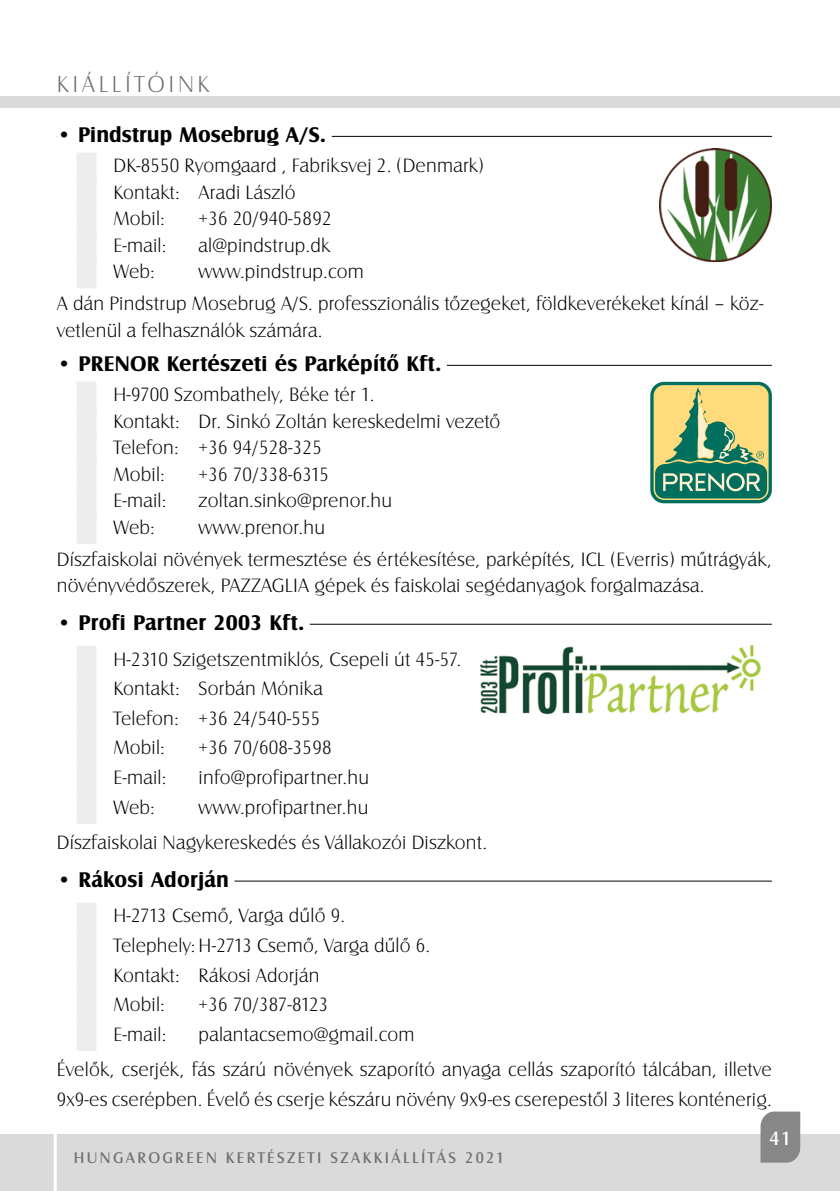
<style>
.page{position:relative;width:840px;height:1191px;background:#fff}
.page>*{position:absolute;margin:0;border:0;box-sizing:border-box;transform-origin:0 0}
.t1{font:24px "Castle Ligh";letter-spacing:.15em;color:#706f6f}
.t2{font:700 22px "Castle";letter-spacing:.01em;color:#000}
.t3{font:20px/29.6px "Castle Ligh";letter-spacing:.01em;color:#000}
.t4{font:20px "Castle";color:#fff}
.t5{font:16px "Castle";letter-spacing:.15em;color:#706f6f}
</style>
<div class="page">
<div style="left:0;top:1134px;width:839px;height:57px;background:#dadada"></div>
<div style="left:0;top:96px;width:839px;height:12px;background:#dadada"></div>
<hr style="left:54px;top:1133px;width:3px;height:58px;background:#fff">
<svg style="left:760px;top:1111px;width:39px;height:51px;background:#8d8d8d"></svg>
<hr style="left:57px;top:136px;width:714px;height:1px;background:#000">
<div style="left:57px;top:131px;width:274px;height:10px;background:#fff"></div>
<div style="left:77px;top:153px;width:19px;height:30px;background:#ededed"></div>
<div style="left:77px;top:179px;width:19px;height:30px;background:#ededed"></div>
<div style="left:77px;top:205px;width:19px;height:30px;background:#ededed"></div>
<div style="left:77px;top:232px;width:19px;height:30px;background:#ededed"></div>
<div style="left:77px;top:258px;width:19px;height:30px;background:#ededed"></div>
<hr style="left:57px;top:365px;width:714px;height:1px;background:#000">
<div style="left:57px;top:360px;width:389px;height:10px;background:#fff"></div>
<div style="left:77px;top:381px;width:19px;height:30px;background:#ededed"></div>
<div style="left:77px;top:408px;width:19px;height:30px;background:#ededed"></div>
<div style="left:77px;top:434px;width:19px;height:30px;background:#ededed"></div>
<div style="left:77px;top:461px;width:19px;height:30px;background:#ededed"></div>
<div style="left:77px;top:487px;width:19px;height:30px;background:#ededed"></div>
<div style="left:77px;top:514px;width:19px;height:30px;background:#ededed"></div>
<hr style="left:57px;top:624px;width:714px;height:1px;background:#000">
<div style="left:57px;top:619px;width:253px;height:10px;background:#fff"></div>
<div style="left:77px;top:645px;width:19px;height:30px;background:#ededed"></div>
<div style="left:77px;top:675px;width:19px;height:30px;background:#ededed"></div>
<div style="left:77px;top:705px;width:19px;height:30px;background:#ededed"></div>
<div style="left:77px;top:734px;width:19px;height:30px;background:#ededed"></div>
<div style="left:77px;top:764px;width:19px;height:30px;background:#ededed"></div>
<div style="left:77px;top:794px;width:19px;height:30px;background:#ededed"></div>
<hr style="left:57px;top:880px;width:714px;height:1px;background:#000">
<div style="left:57px;top:875px;width:177px;height:10px;background:#fff"></div>
<div style="left:77px;top:902px;width:19px;height:30px;background:#ededed"></div>
<div style="left:77px;top:932px;width:19px;height:30px;background:#ededed"></div>
<div style="left:77px;top:961px;width:19px;height:30px;background:#ededed"></div>
<div style="left:77px;top:991px;width:19px;height:30px;background:#ededed"></div>
<div style="left:77px;top:1021px;width:19px;height:30px;background:#ededed"></div>
<img style="left:659px;top:149px;width:112px;height:112px">
<div style="left:650px;top:382px;width:121px;height:121px;background:#006f5e;border-radius:14px"></div>
<div style="left:653px;top:385px;width:115px;height:115px;background:linear-gradient(to right,#f3d67b,#ffde7d);border-radius:11px"></div>
<svg style="left:654px;top:388px;width:112px;height:110px"></svg>
<img style="left:480px;top:644px;width:281px;height:71px">
<p class="t1" style="left:57px;top:71px;width:154px">KIÁLLÍTÓINK</p>
<p class="t2" style="left:57px;top:122px;width:271px">• Pindstrup Mosebrug A/S.</p>
<p class="t3" style="left:113px;top:153px;width:371px;line-height:26.4px">DK-8550 Ryomgaard , Fabriksvej 2. (Denmark)<br>Kontakt: Aradi László<br>Mobil:</p>
<p class="t3" style="left:198px;top:204px;width:134px">+36 20/940-5892</p>
<p class="t3" style="left:113px;top:230px;width:54px">E-mail:</p>
<p class="t3" style="left:198px;top:230px;width:133px">al@pindstrup.dk</p>
<p class="t3" style="left:113px;top:257px;width:43px">Web:</p>
<p class="t3" style="left:57px;top:255px;width:707px;line-height:32px;text-indent:142px">www.pindstrup.com<br>A dán Pindstrup Mosebrug A/S. professzionális tôzegeket, földkeverékeket kínál – köz-</p>
<p class="t3" style="left:57px;top:315px;width:267px">vetlenül a felhasználók számára.</p>
<p class="t2" style="left:57px;top:351px;width:386px">• PRENOR Kertészeti és Parképítô Kft.</p>
<p class="t3" style="left:113px;top:381px;width:388px;line-height:26.4px">H-9700 Szombathely, Béke tér 1.<br>Kontakt: Dr. Sinkó Zoltán kereskedelmi vezetô<br>Telefon: +36 94/528-325<br>Mobil:</p>
<p class="t3" style="left:198px;top:459px;width:132px">+36 70/338-6315</p>
<p class="t3" style="left:113px;top:486px;width:54px">E-mail:</p>
<p class="t3" style="left:198px;top:486px;width:195px">zoltan.sinko@prenor.hu</p>
<p class="t3" style="left:113px;top:512px;width:43px">Web:</p>
<p class="t3" style="left:57px;top:511px;width:716px;line-height:32px;text-indent:142px">www.prenor.hu<br>Díszfaiskolai növények termesztése és értékesítése, parképítés, ICL (Everris) mûtrágyák,</p>
<p class="t3" style="left:57px;top:570px;width:648px">növényvédôszerek, PAZZAGLIA gépek és faiskolai segédanyagok forgalmazása.</p>
<p class="t2" style="left:57px;top:610px;width:249px">• Profi Partner 2003 Kft.</p>
<p class="t3" style="left:113px;top:644px;width:349px">H-2310 Szigetszentmiklós, Csepeli út 45-57.<br>Kontakt: Sorbán Mónika<br>Telefon: +36 24/540-555<br>Mobil:</p>
<p class="t3" style="left:198px;top:733px;width:134px">+36 70/608-3598</p>
<p class="t3" style="left:113px;top:762px;width:54px">E-mail:</p>
<p class="t3" style="left:198px;top:762px;width:172px">info@profipartner.hu</p>
<p class="t3" style="left:113px;top:792px;width:43px">Web:</p>
<p class="t3" style="left:57px;top:789px;width:432px;line-height:35.2px;text-indent:142px">www.profipartner.hu<br>Díszfaiskolai Nagykereskedés és Vállakozói Diszkont.</p>
<p class="t2" style="left:57px;top:867px;width:174px">• Rákosi Adorján</p>
<p class="t3" style="left:113px;top:901px;width:318px">H-2713 Csemô, Varga dûlô 9.<br>Telephely:H-2713 Csemô, Varga dûlô 6.<br>Kontakt: Rákosi Adorján<br>Mobil:</p>
<p class="t3" style="left:198px;top:989px;width:131px">+36 70/387-8123</p>
<p class="t3" style="left:57px;top:1016px;width:716px;line-height:35.4px;text-indent:142px">palantacsemo@gmail.com<br>Évelôk, cserjék, fás szárú növények szaporító anyaga cellás szaporító tálcában, illetve</p>
<p class="t3" style="left:57px;top:1084px;width:716px">9x9-es cserépben. Évelô és cserje készáru növény 9x9-es cserepestôl 3 literes konténerig.</p>
<p class="t3" style="left:113px;top:1019px;width:54px">E-mail:</p>
<p class="t5" style="left:74px;top:1148px;width:431px">HUNGAROGREEN KERTÉSZETI SZAKKIÁLLÍTÁS 2021</p>
<p class="t4" style="left:768px;top:1127px;width:24px">41</p>
</div>
